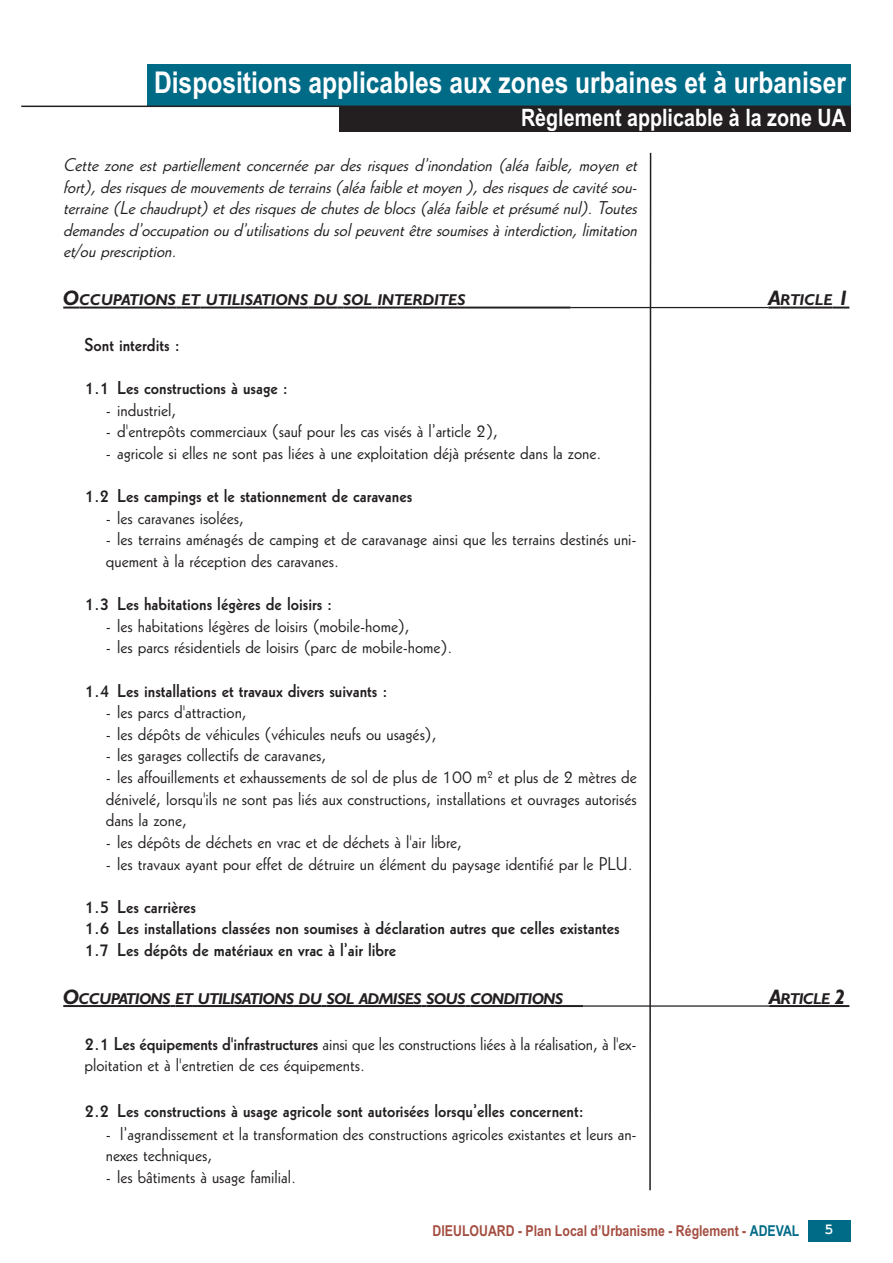
<style>
.page{position:relative;width:893px;height:1263px;background:#fff}
.page>*{position:absolute;margin:0;border:0;box-sizing:border-box;transform-origin:0 0}
.t1{font:700 30px "Arial Narrow";color:#fff}
.t2{font:700 24px "Arial Narrow";color:#fff}
.t3{font:18px/21.6px "Geometric 231 BT Roman C";color:#231f20}
.t4{font:18px/21.6px "Geometric 231 BT Bold C";color:#231f20}
.t5{font:italic 18px/21.6px "Geometric 231 BT Roman C";color:#231f20;text-align:justify}
.t6{font:italic 700 15.75px "Humanist 521 BT";letter-spacing:-.035em;color:#231f20}
.t7{font:italic 700 15.75px "Humanist 521 BT";color:#231f20}
.t8{font:700 15px "Arial Narrow";color:#a44e41}
.t9{font:700 15px "Courier New";color:#fff}
.s1{font-size:21px}
.s2{font-family:"Geometric 231 BT Bold C"}
.s3{color:#006b87}
</style>
<div class="page">
<svg style="left:63px;top:307px;width:16px;height:2px"></svg>
<hr style="left:79px;top:307px;width:97px;height:2px;background:#231f20">
<svg style="left:176px;top:307px;width:30px;height:2px"></svg>
<hr style="left:206px;top:307px;width:102px;height:2px;background:#231f20">
<svg style="left:308px;top:307px;width:6px;height:2px"></svg>
<hr style="left:314px;top:307px;width:24px;height:2px;background:#231f20">
<hr style="left:343px;top:307px;width:29px;height:2px;background:#231f20">
<svg style="left:372px;top:307px;width:6px;height:2px"></svg>
<hr style="left:378px;top:307px;width:88px;height:2px;background:#231f20">
<hr style="left:466px;top:307px;width:105px;height:2px;background:#231f20">
<hr style="left:571px;top:307px;width:197px;height:1px;background:#231f20">
<svg style="left:768px;top:307px;width:13px;height:2px"></svg>
<hr style="left:781px;top:307px;width:52px;height:2px;background:#231f20">
<svg style="left:833px;top:307px;width:16px;height:2px"></svg>
<svg style="left:63px;top:1005px;width:16px;height:2px"></svg>
<hr style="left:79px;top:1005px;width:91px;height:2px;background:#231f20">
<svg style="left:170px;top:1005px;width:28px;height:2px"></svg>
<hr style="left:198px;top:1005px;width:96px;height:2px;background:#231f20">
<hr style="left:299px;top:1005px;width:23px;height:2px;background:#231f20">
<hr style="left:327px;top:1005px;width:27px;height:2px;background:#231f20">
<hr style="left:359px;top:1005px;width:62px;height:2px;background:#231f20">
<hr style="left:426px;top:1005px;width:39px;height:2px;background:#231f20">
<hr style="left:470px;top:1005px;width:93px;height:2px;background:#231f20">
<hr style="left:563px;top:1005px;width:20px;height:2px;background:#231f20">
<hr style="left:583px;top:1005px;width:186px;height:2px;background:#231f20">
<svg style="left:769px;top:1005px;width:12px;height:2px"></svg>
<hr style="left:781px;top:1005px;width:49px;height:2px;background:#231f20">
<svg style="left:830px;top:1005px;width:19px;height:2px"></svg>
<div style="left:339px;top:107px;width:511px;height:25px;background:#231f20"></div>
<div style="left:147px;top:64px;width:703px;height:42px;background:#006b87"></div>
<div style="left:808px;top:1220px;width:42px;height:22px;background:#006b87"></div>
<hr style="left:21px;top:106px;width:829px;height:1px;background:#231f20">
<svg style="left:648px;top:152px;width:4px;height:1039px"></svg>
<h1 class="t1" style="left:154px;top:65px;width:693px">Dispositions applicables aux zones urbaines et à urbaniser</h1>
<h2 class="t2" style="left:521px;top:103px;width:326px">Règlement applicable à la zone UA</h2>
<p class="t5" style="left:63px;top:154px;width:580px">Cette zone est partiellement concernée par des risques d’inondation (aléa faible, moyen et fort), des risques de mouvements de terrains (aléa faible et moyen ), des risques de cavité sou&shy;terraine (Le chaudrupt) et des risques de chutes de blocs (aléa faible et présumé nul). Toutes demandes d’occupation ou d’utilisations du sol peuvent être soumises à interdiction, limitation et/ou prescription.</p>
<p class="t7" style="left:63px;top:291px;width:404px"><span class="s1">O</span>CCUPATIONS ET UTILISATIONS DU SOL INTERDITES</p>
<p class="t6" style="left:768px;top:291px;width:83px"><span class="s1">A</span>RTICLE <span class="s1">1</span></p>
<p class="t4" style="left:85px;top:334px;width:97px">Sont interdits :</p>
<p class="t4" style="left:85px;top:377px;width:205px">1.1 Les constructions à usage :</p>
<p class="t3" style="left:106px;top:399px;width:72px">- industriel,</p>
<p class="t3" style="left:106px;top:420px;width:394px">- d'entrepôts commerciaux (sauf pour les cas visés à l’article 2),</p>
<p class="t3" style="left:106px;top:442px;width:497px">- agricole si elles ne sont pas liées à une exploitation déjà présente dans la zone.</p>
<p class="t4" style="left:85px;top:485px;width:329px">1.2 Les campings et le stationnement de caravanes</p>
<p class="t3" style="left:106px;top:507px;width:140px">- les caravanes isolées,</p>
<p class="t3" style="left:106px;top:528px;width:532px">- les terrains aménagés de camping et de caravanage ainsi que les terrains destinés uni&shy;quement à la réception des caravanes.</p>
<p class="t4" style="left:85px;top:593px;width:249px">1.3 Les habitations légères de loisirs :</p>
<p class="t3" style="left:106px;top:615px;width:306px">- les habitations légères de loisirs (mobile-home),</p>
<p class="t3" style="left:106px;top:636px;width:348px">- les parcs résidentiels de loisirs (parc de mobile-home).</p>
<p class="t4" style="left:85px;top:680px;width:305px">1.4 Les installations et travaux divers suivants :</p>
<p class="t3" style="left:106px;top:701px;width:143px">- les parcs d'attraction,</p>
<p class="t3" style="left:106px;top:723px;width:332px">- les dépôts de véhicules (véhicules neufs ou usagés),</p>
<p class="t3" style="left:106px;top:744px;width:222px">- les garages collectifs de caravanes,</p>
<p class="t3" style="left:106px;top:766px;width:532px;text-align:justify">- les affouillements et exhaussements de sol de plus de 100 m<sup>2</sup> et plus de 2 mètres de dénivelé, lorsqu'ils ne sont pas liés aux constructions, installations et ouvrages autorisés dans la zone,</p>
<p class="t3" style="left:106px;top:831px;width:358px">- les dépôts de déchets en vrac et de déchets à l'air libre,</p>
<p class="t3" style="left:106px;top:852px;width:528px">- les travaux ayant pour effet de détruire un élément du paysage identifié par le PLU.</p>
<p class="t4" style="left:85px;top:896px;width:537px">1.5 Les carrières<br>1.6 Les installations classées non soumises à déclaration autres que celles existantes<br>1.7 Les dépôts de matériaux en vrac à l’air libre</p>
<p class="t6" style="left:63px;top:989px;width:502px"><span class="s1">O</span>CCUPATIONS ET UTILISATIONS DU SOL ADMISES SOUS CONDITIONS</p>
<p class="t6" style="left:769px;top:989px;width:78px"><span class="s1">A</span>RTICLE <span class="s1">2</span></p>
<p class="t3" style="left:85px;top:1032px;width:554px"><span class="s2">2.1 Les équipements d'infrastructures</span> ainsi que les constructions liées à la réalisation, à l'ex&shy;ploitation et à l'entretien de ces équipements.</p>
<p class="t4" style="left:85px;top:1099px;width:501px">2.2 Les constructions à usage agricole sont autorisées lorsqu’elles concernent:</p>
<p class="t3" style="left:106px;top:1122px;width:532px">- l’agrandissement et la transformation des constructions agricoles existantes et leurs an&shy;nexes techniques,</p>
<p class="t3" style="left:106px;top:1166px;width:192px">- les bâtiments à usage familial.</p>
<p class="t8" style="left:433px;top:1222px;width:368px">DIEULOUARD - Plan Local d’Urbanisme - Réglement - <span class="s3">ADEVAL</span></p>
<p class="t9" style="left:825px;top:1220px;width:10px">5</p>
</div>
